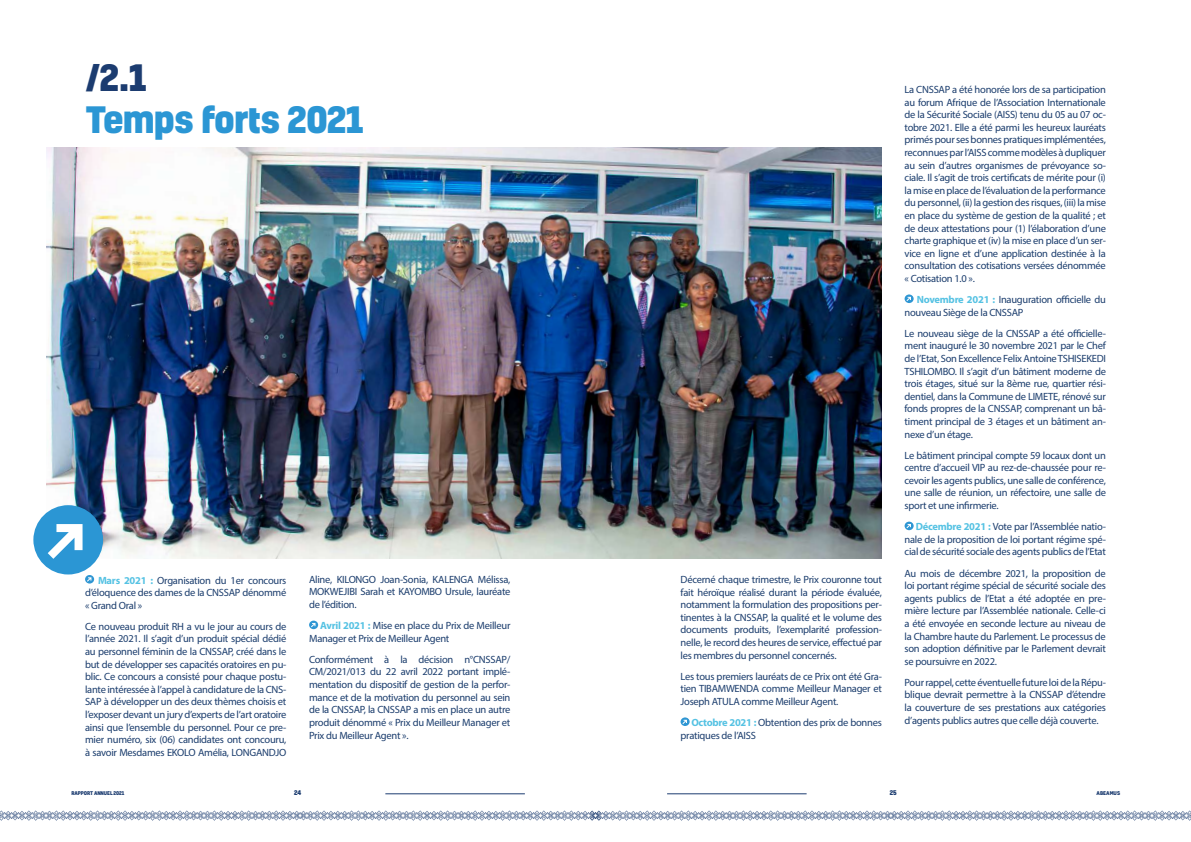
<style>
.page{position:relative;width:1191px;height:842px;background:#fff}
.page>*{position:absolute;margin:0;border:0;box-sizing:border-box;transform-origin:0 0}
.t1{font:800 35px "Kelson";letter-spacing:-.025em;color:#2b96d4}
.t2{font:800 35px "Kelson";color:#1c3c70}
.t3{font:10.5px/12.6px "Myriad Pro";letter-spacing:-.025em;color:#1b3d6d;text-align:justify}
.t4{font:800 6.3px "Kelson";color:#1c3c70}
.t5{font:800 5px "Kelson";letter-spacing:-.02em;color:#1c3c70}
.t6{font:800 5px "Kelson";color:#1c3c70}
.s1{font-weight:700;color:#55c2e3}
</style>
<div class="page">
<svg style="left:309px;top:621px;width:9px;height:8px"></svg>
<svg style="left:680px;top:717px;width:9px;height:9px"></svg>
<svg style="left:904px;top:294px;width:9px;height:9px"></svg>
<svg style="left:904px;top:522px;width:9px;height:8px"></svg>
<img style="left:47px;top:147px;width:834px;height:411px">
<svg style="left:33px;top:505px;width:70px;height:78px"></svg>
<hr style="left:385px;top:794px;width:140px;height:1px;background:#1c3c70">
<hr style="left:667px;top:794px;width:139px;height:1px;background:#1c3c70">
<svg style="left:0;top:810px;width:1191px;height:11px"></svg>
<h1 class="t2" style="left:85px;top:52px;width:63px">/2.1</h1>
<h1 class="t1" style="left:85px;top:94px;width:280px">Temps forts 2021</h1>
<p class="t3" style="left:85px;top:574px;width:203px;text-indent:13px"><span class="s1">Mars 2021 :</span> Organisation du 1er concours d’éloquence des dames de la CNSSAP dénommé « Grand Oral »</p>
<p class="t3" style="left:85px;top:620px;width:203px">Ce nouveau produit RH a vu le jour au cours de l’année 2021. Il s’agit d’un produit spécial dédié au personnel féminin de la CNSSAP, créé dans le but de développer ses capacités oratoires en pu&shy;blic. Ce concours a consisté pour chaque postu&shy;lante intéressée à l’appel à candidature de la CNS-SAP à développer un des deux thèmes choisis et l’exposer devant un jury d’experts de l’art oratoire ainsi que l’ensemble du personnel. Pour ce pre&shy;mier numéro, six (06) candidates ont concouru, à savoir Mesdames EKOLO Amélia, LONGANDJO</p>
<p class="t3" style="left:309px;top:573px;width:203px">Aline, KILONGO Joan-Sonia, KALENGA Mélissa, MOKWEJIBI Sarah et KAYOMBO Ursule, lauréate de l’édition.</p>
<p class="t3" style="left:309px;top:619px;width:203px;text-indent:11px"><span class="s1">Avril 2021 :</span> Mise en place du Prix de Meilleur<br>Manager et Prix de Meilleur Agent</p>
<p class="t3" style="left:309px;top:653px;width:203px">Conformément à la décision n°CNSSAP/ CM/2021/013 du 22 avril 2022 portant implé&shy;mentation du dispositif de gestion de la perfor&shy;mance et de la motivation du personnel au sein de la CNSSAP, la CNSSAP a mis en place un autre produit dénommé « Prix du Meilleur Manager et Prix du Meilleur Agent ».</p>
<p class="t3" style="left:680px;top:573px;width:203px">Décerné chaque trimestre, le Prix couronne tout fait héroïque réalisé durant la période évaluée, notamment la formulation des propositions per&shy;tinentes à la CNSSAP, la qualité et le volume des documents produits, l’exemplarité profession&shy;nelle, le record des heures de service, effectué par les membres du personnel concernés.</p>
<p class="t3" style="left:680px;top:670px;width:203px">Les tous premiers lauréats de ce Prix ont été Gra&shy;tien TIBAMWENDA comme Meilleur Manager et Joseph ATULA comme Meilleur Agent.</p>
<p class="t3" style="left:680px;top:716px;width:203px;text-indent:11px"><span class="s1">Octobre 2021 :</span> Obtention des prix de bonnes pratiques de l’AISS</p>
<p class="t3" style="left:904px;top:83px;width:203px">La CNSSAP a été honorée lors de sa participation au forum Afrique de l’Association Internationale de la Sécurité Sociale (AISS) tenu du 05 au 07 oc&shy;tobre 2021. Elle a été parmi les heureux lauréats primés pour ses bonnes pratiques implémentées, reconnues par l’AISS comme modèles à dupliquer au sein d’autres organismes de prévoyance so&shy;ciale. Il s’agit de trois certificats de mérite pour (i) la mise en place de l’évaluation de la performance du personnel, (ii) la gestion des risques, (iii) la mise en place du système de gestion de la qualité ; et de deux attestations pour (1) l’élaboration d’une charte graphique et (iv) la mise en place d’un ser&shy;vice en ligne et d’une application destinée à la consultation des cotisations versées dénommée « Cotisation 1.0 ».</p>
<p class="t3" style="left:904px;top:293px;width:203px;text-indent:12px"><span class="s1">Novembre 2021 :</span> Inauguration officielle du nouveau Siège de la CNSSAP</p>
<p class="t3" style="left:904px;top:327px;width:203px">Le nouveau siège de la CNSSAP a été officielle&shy;ment inauguré le 30 novembre 2021 par le Chef de l’Etat, Son Excellence Felix Antoine TSHISEKEDI TSHILOMBO. Il s’agit d’un bâtiment moderne de trois étages, situé sur la 8ème rue, quartier rési&shy;dentiel, dans la Commune de LIMETE, rénové sur fonds propres de la CNSSAP, comprenant un bâ&shy;timent principal de 3 étages et un bâtiment an&shy;nexe d’un étage.</p>
<p class="t3" style="left:904px;top:449px;width:203px">Le bâtiment principal compte 59 locaux dont un centre d’accueil VIP au rez-de-chaussée pour re&shy;cevoir les agents publics, une salle de conférence, une salle de réunion, un réfectoire, une salle de sport et une infirmerie.</p>
<p class="t3" style="left:904px;top:520px;width:203px;text-indent:11px"><span class="s1">Décembre 2021 :</span> Vote par l’Assemblée natio&shy;nale de la proposition de loi portant régime spé&shy;cial de sécurité sociale des agents publics de l’Etat</p>
<p class="t3" style="left:904px;top:566px;width:203px">Au mois de décembre 2021, la proposition de loi portant régime spécial de sécurité sociale des agents publics de l’Etat a été adoptée en pre&shy;mière lecture par l’Assemblée nationale. Celle-ci a été envoyée en seconde lecture au niveau de la Chambre haute du Parlement. Le processus de son adoption définitive par le Parlement devrait se poursuivre en 2022.</p>
<p class="t3" style="left:904px;top:676px;width:203px">Pour rappel, cette éventuelle future loi de la Répu&shy;blique devrait permettre à la CNSSAP d’étendre la couverture de ses prestations aux catégories d’agents publics autres que celle déjà couverte.</p>
<p class="t5" style="left:71px;top:790px;width:54px">RAPPORT ANNUEL 2021</p>
<p class="t4" style="left:294px;top:788px;width:9px">24</p>
<p class="t4" style="left:889px;top:788px;width:9px">25</p>
<p class="t6" style="left:1096px;top:790px;width:25px">ABEAMUS</p>
</div>
